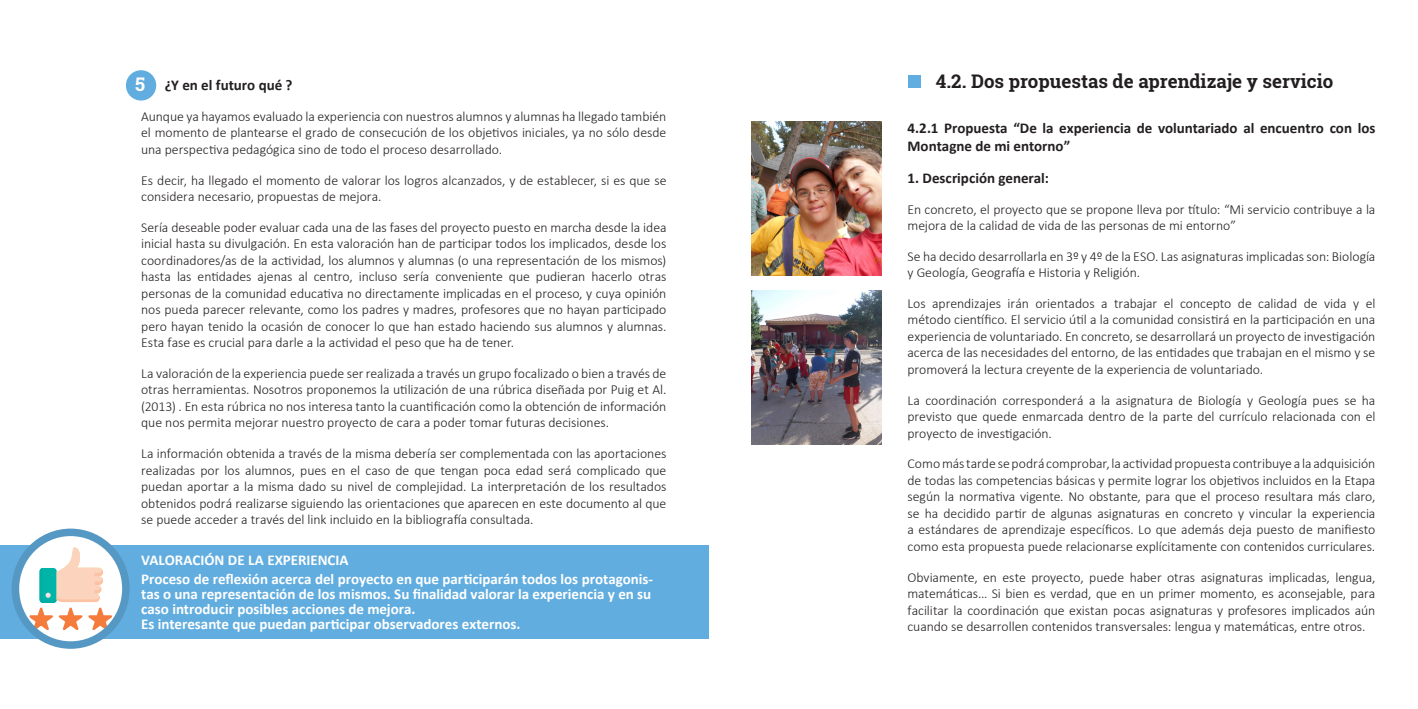
<style>
.page{position:relative;width:1418px;height:709px;background:#fff}
.page>*{position:absolute;margin:0;border:0;box-sizing:border-box;transform-origin:0 0}
.t1{font:700 18.75px "Roboto Slab";color:#231f20}
.t2{font:700 18.75px "Roboto Slab";color:#fff}
.t3{font:700 15px/15px "Calibri";color:#fff}
.t4{font:700 15px/18px "Calibri";color:#231f20}
.t5{font:300 13.75px/16.5px "Calibri";letter-spacing:-.005em;color:#231f20;text-align:justify}
</style>
<div class="page">
<div style="left:126px;top:70px;width:30px;height:31px;background:#61addf;border-radius:50%"></div>
<div style="left:0;top:545px;width:709px;height:94px;background:#61addf"></div>
<svg style="left:15px;top:532px;width:111px;height:113px;background:#d3e4ef"></svg>
<svg style="left:29px;top:547px;width:83px;height:83px;background:#e3ddd0"></svg>
<div style="left:12px;top:528px;width:118px;height:121px;border:8px solid #5698c4;border-radius:50%"></div>
<div style="left:908px;top:75px;width:13px;height:13px;background:#61addf"></div>
<img style="left:751px;top:121px;width:130px;height:155px">
<img style="left:751px;top:291px;width:130px;height:154px">
<p class="t2" style="left:135px;top:71px;width:11px">5</p>
<p class="t4" style="left:165px;top:76px;width:129px">¿Y en el futuro qué ?</p>
<p class="t5" style="left:141px;top:108px;width:527px">Aunque ya hayamos evaluado la experiencia con nuestros alumnos y alumnas ha llegado también el momento de plantearse el grado de consecución de los objetivos iniciales, ya no sólo desde una perspectiva pedagógica sino de todo el proceso desarrollado.</p>
<p class="t5" style="left:141px;top:171px;width:527px">Es decir, ha llegado el momento de valorar los logros alcanzados, y de establecer, si es que se considera necesario, propuestas de mejora.</p>
<p class="t5" style="left:141px;top:219px;width:527px">Sería deseable poder evaluar cada una de las fases del proyecto puesto en marcha desde la idea inicial hasta su divulgación. En esta valoración han de participar todos los implicados, desde los coordinadores/as de la actividad, los alumnos y alumnas (o una representación de los mismos) hasta las entidades ajenas al centro, incluso sería conveniente que pudieran hacerlo otras personas de la comunidad educativa no directamente implicadas en el proceso, y cuya opinión nos pueda parecer relevante, como los padres y madres, profesores que no hayan participado pero hayan tenido la ocasión de conocer lo que han estado haciendo sus alumnos y alumnas.<br>Esta fase es crucial para darle a la actividad el peso que ha de tener.</p>
<p class="t5" style="left:141px;top:365px;width:527px">La valoración de la experiencia puede ser realizada a través un grupo focalizado o bien a través de otras herramientas. Nosotros proponemos la utilización de una rúbrica diseñada por Puig et Al. (2013) . En esta rúbrica no nos interesa tanto la cuantificación como la obtención de información que nos permita mejorar nuestro proyecto de cara a poder tomar futuras decisiones.</p>
<p class="t5" style="left:141px;top:445px;width:527px">La información obtenida a través de la misma debería ser complementada con las aportaciones realizadas por los alumnos, pues en el caso de que tengan poca edad será complicado que puedan aportar a la misma dado su nivel de complejidad. La interpretación de los resultados obtenidos podrá realizarse siguiendo las orientaciones que aparecen en este documento al que se puede acceder a través del link incluido en la bibliografía consultada.</p>
<p class="t3" style="left:141px;top:552px;width:209px">VALORACIÓN DE LA EXPERIENCIA</p>
<p class="t3" style="left:141px;top:571px;width:513px">Proceso de reflexión acerca del proyecto en que participarán todos los protagonis&shy;tas o una representación de los mismos. Su finalidad valorar la experiencia y en su caso introducir posibles acciones de mejora.</p>
<p class="t3" style="left:141px;top:616px;width:381px">Es interesante que puedan participar observadores externos.</p>
<p class="t1" style="left:936px;top:68px;width:399px">4.2. Dos propuestas de aprendizaje y servicio</p>
<p class="t4" style="left:907px;top:118px;width:469px">4.2.1 Propuesta “De la experiencia de voluntariado al encuentro con los<br>Montagne de mi entorno”</p>
<p class="t4" style="left:907px;top:169px;width:143px">1. Descripción general:</p>
<p class="t5" style="left:907px;top:201px;width:469px">En concreto, el proyecto que se propone lleva por título: “Mi servicio contribuye a la mejora de la calidad de vida de las personas de mi entorno”</p>
<p class="t5" style="left:907px;top:248px;width:469px">Se ha decido desarrollarla en 3º y 4º de la ESO. Las asignaturas implicadas son: Biología y Geología, Geografía e Historia y Religión.</p>
<p class="t5" style="left:907px;top:295px;width:469px">Los aprendizajes irán orientados a trabajar el concepto de calidad de vida y el método científico. El servicio útil a la comunidad consistirá en la participación en una experiencia de voluntariado. En concreto, se desarrollará un proyecto de investigación acerca de las necesidades del entorno, de las entidades que trabajan en el mismo y se promoverá la lectura creyente de la experiencia de voluntariado.</p>
<p class="t5" style="left:907px;top:392px;width:469px">La coordinación corresponderá a la asignatura de Biología y Geología pues se ha previsto que quede enmarcada dentro de la parte del currículo relacionada con el proyecto de investigación.</p>
<p class="t5" style="left:907px;top:455px;width:469px">Como más tarde se podrá comprobar, la actividad propuesta contribuye a la adquisición de todas las competencias básicas y permite lograr los objetivos incluidos en la Etapa según la normativa vigente. No obstante, para que el proceso resultara más claro, se ha decidido partir de algunas asignaturas en concreto y vincular la experiencia a estándares de aprendizaje específicos. Lo que además deja puesto de manifiesto como esta propuesta puede relacionarse explícitamente con contenidos curriculares.</p>
<p class="t5" style="left:907px;top:568px;width:469px">Obviamente, en este proyecto, puede haber otras asignaturas implicadas, lengua, matemáticas… Si bien es verdad, que en un primer momento, es aconsejable, para facilitar la coordinación que existan pocas asignaturas y profesores implicados aún cuando se desarrollen contenidos transversales: lengua y matemáticas, entre otros.</p>
</div>
